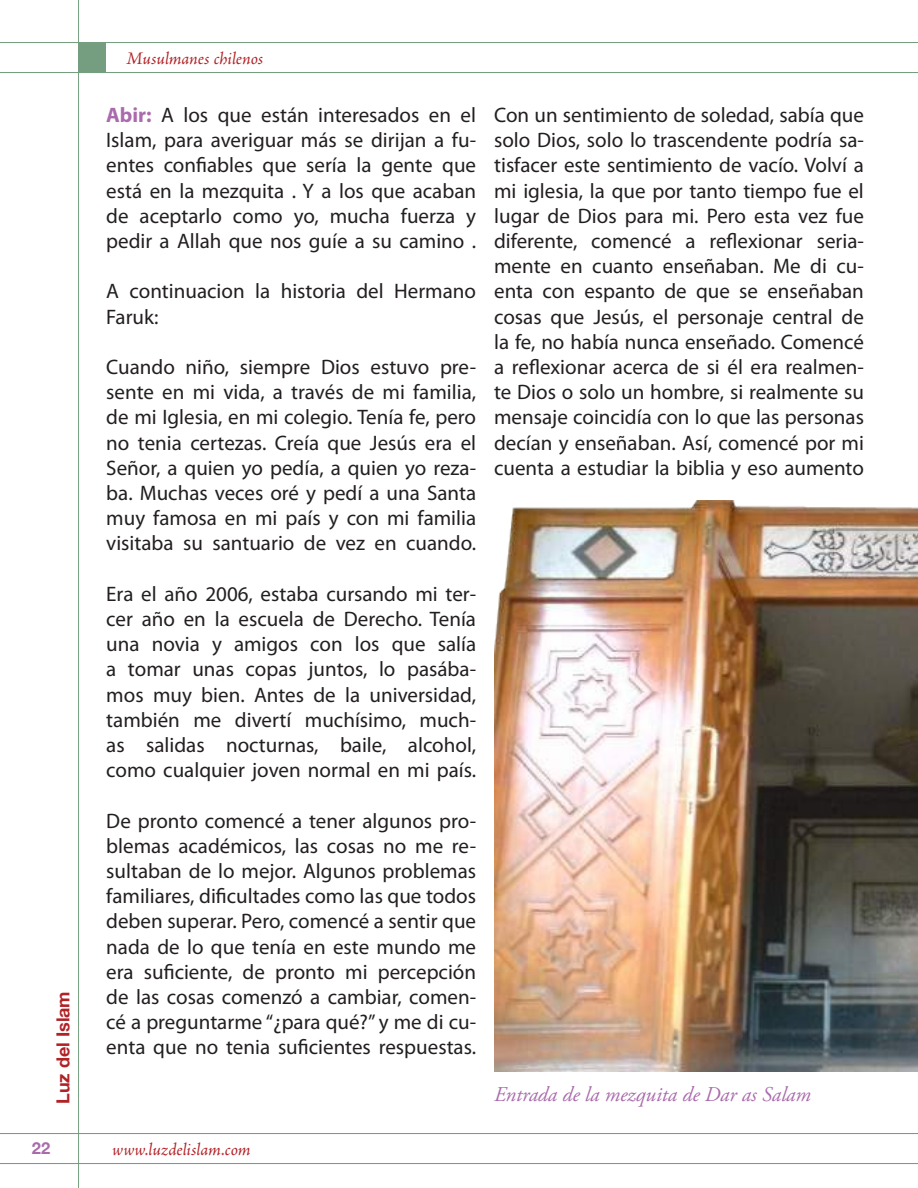
<style>
.page{position:relative;width:918px;height:1188px;background:#fff}
.page>*{position:absolute;margin:0;border:0;box-sizing:border-box;transform-origin:0 0}
.t1{font:21px/25.2px "Myriad Pro";color:#231f20;text-align:justify}
.t2{font:italic 21px "Adobe Garamond Pro";color:#a96bac}
.t3{font:italic 18px "Adobe Jenson Pro";letter-spacing:-.005em;color:#b12227}
.t4{font:700 18px "Helvetica Neue";color:#b12227}
.t5{font:700 16.5px "Helvetica Neue";color:#a96bac}
.s1{font-weight:700;color:#a96bac}
</style>
<div class="page">
<hr style="left:78px;top:0;width:1px;height:1188px;background:#759e80">
<div style="left:78px;top:43px;width:28px;height:29px;background:#759e80"></div>
<hr style="left:0;top:42px;width:918px;height:1px;background:#759e80">
<hr style="left:0;top:72px;width:918px;height:1px;background:#759e80">
<hr style="left:0;top:1133px;width:918px;height:1px;background:#759e80">
<hr style="left:0;top:1163px;width:918px;height:1px;background:#759e80">
<img style="left:494px;top:501px;width:424px;height:570px">
<p class="t4" style="left:52px;top:1104px;width:114px;rotate:-90deg">Luz del Islam</p>
<p class="t5" style="left:32px;top:1138px;width:20px">22</p>
<p class="t3" style="left:126px;top:48px;width:139px">Musulmanes chilenos</p>
<p class="t1" style="left:106px;top:102px;width:371px"><span class="s1">Abir:</span> A los que están interesados en el Islam, para averiguar más se dirijan a fu&shy;entes confiables que sería la gente que está en la mezquita . Y a los que acaban de aceptarlo como yo, mucha fuerza y pedir a Allah que nos guíe a su camino .</p>
<p class="t1" style="left:106px;top:278px;width:371px">A continuacion la historia del Hermano<br>Faruk:</p>
<p class="t1" style="left:106px;top:354px;width:371px">Cuando niño, siempre Dios estuvo pre&shy;sente en mi vida, a través de mi familia, de mi Iglesia, en mi colegio. Tenía fe, pero no tenia certezas. Creía que Jesús era el Señor, a quien yo pedía, a quien yo reza&shy;ba. Muchas veces oré y pedí a una Santa muy famosa en mi país y con mi familia visitaba su santuario de vez en cuando.</p>
<p class="t1" style="left:106px;top:581px;width:371px">Era el año 2006, estaba cursando mi ter&shy;cer año en la escuela de Derecho. Tenía una novia y amigos con los que salía a tomar unas copas juntos, lo pasába&shy;mos muy bien. Antes de la universidad, también me divertí muchísimo, much&shy;as salidas nocturnas, baile, alcohol, como cualquier joven normal en mi país.</p>
<p class="t1" style="left:106px;top:808px;width:371px">De pronto comencé a tener algunos pro&shy;blemas académicos, las cosas no me re&shy;sultaban de lo mejor. Algunos problemas familiares, dificultades como las que todos deben superar. Pero, comencé a sentir que nada de lo que tenía en este mundo me era suficiente, de pronto mi percepción de las cosas comenzó a cambiar, comen&shy;cé a preguntarme “¿para qué?” y me di cu&shy;enta que no tenia suficientes respuestas.</p>
<p class="t3" style="left:112px;top:1139px;width:140px">www.luzdelislam.com</p>
<p class="t1" style="left:494px;top:102px;width:371px">Con un sentimiento de soledad, sabía que solo Dios, solo lo trascendente podría sa&shy;tisfacer este sentimiento de vacío. Volví a mi iglesia, la que por tanto tiempo fue el lugar de Dios para mi. Pero esta vez fue diferente, comencé a reflexionar seria&shy;mente en cuanto enseñaban. Me di cu&shy;enta con espanto de que se enseñaban cosas que Jesús, el personaje central de la fe, no había nunca enseñado. Comencé a reflexionar acerca de si él era realmen&shy;te Dios o solo un hombre, si realmente su mensaje coincidía con lo que las personas decían y enseñaban. Así, comencé por mi cuenta a estudiar la biblia y eso aumento</p>
<p class="t2" style="left:494px;top:1082px;width:318px">Entrada de la mezquita de Dar as Salam</p>
</div>
